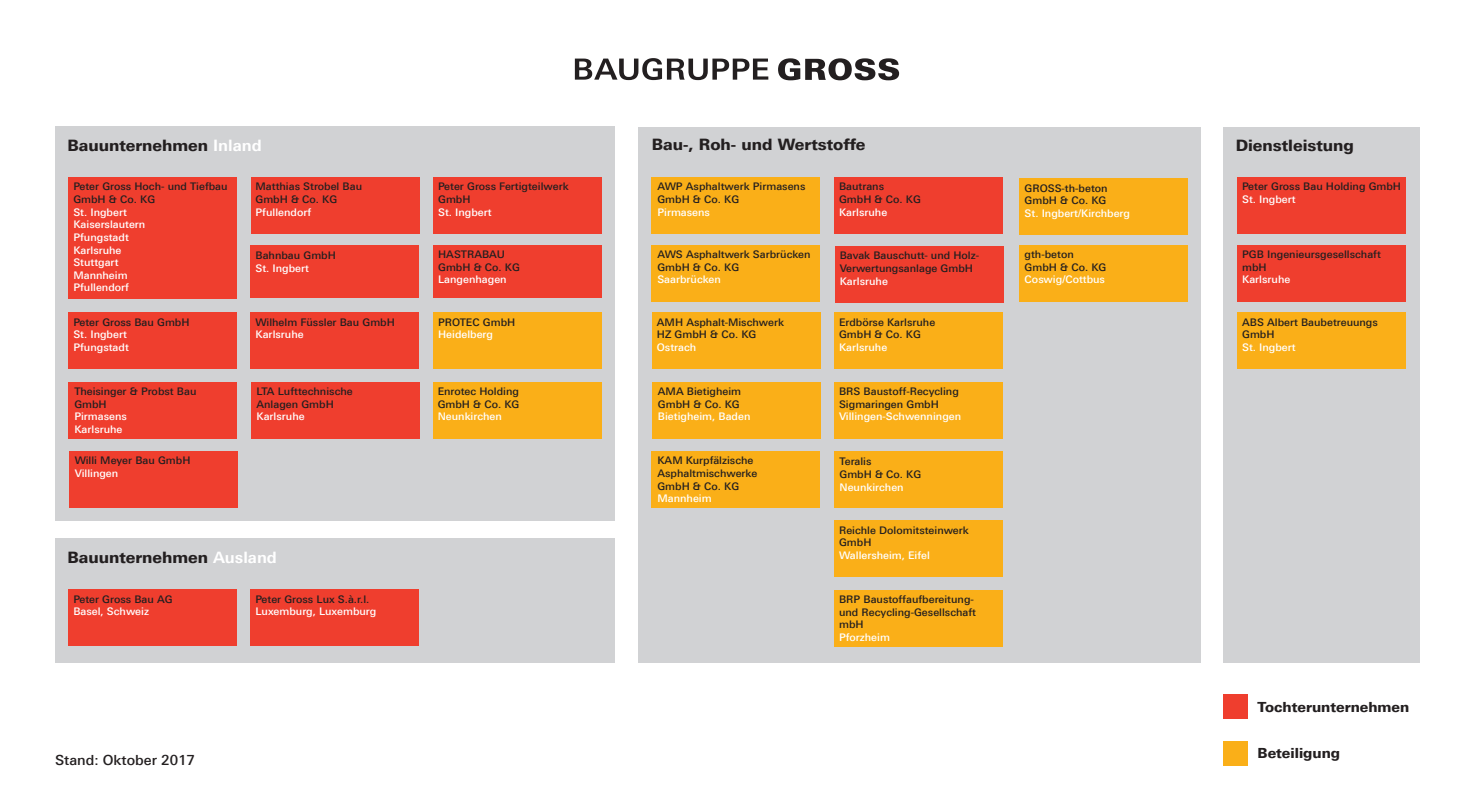
<style>
.page{position:relative;width:1474px;height:794px;background:#fff}
.page>*{position:absolute;margin:0;border:0;box-sizing:border-box;transform-origin:0 0}
.t1{font:800 15.75px "Univers Next Pro";color:#231f20}
.t2{font:800 14px "Univers Next Pro";color:#231f20}
.t3{font:500 14px "Univers Next Pro";color:#231f20}
.t4{font:500 10.5px/12.6px "Univers Next Pro";color:#231f20}
.t5{font:500 10.5px/12.6px "Univers Next Pro";color:#fff}
.s1{font-weight:700;color:#fff}
</style>
<div class="page">
<svg style="left:575px;top:58px;width:193px;height:22px"></svg>
<svg style="left:778px;top:58px;width:121px;height:22px"></svg>
<div style="left:55px;top:126px;width:560px;height:395px;background:#d1d2d4"></div>
<div style="left:68px;top:178px;width:169px;height:121px;background:#ef3e2e"></div>
<div style="left:251px;top:178px;width:169px;height:56px;background:#ef3e2e"></div>
<div style="left:433px;top:178px;width:168px;height:56px;background:#ef3e2e"></div>
<div style="left:250px;top:245px;width:169px;height:53px;background:#ef3e2e"></div>
<div style="left:250px;top:313px;width:169px;height:56px;background:#ef3e2e"></div>
<div style="left:433px;top:382px;width:168px;height:56px;background:#faaf18"></div>
<div style="left:68px;top:313px;width:169px;height:56px;background:#ef3e2e"></div>
<div style="left:68px;top:382px;width:169px;height:56px;background:#ef3e2e"></div>
<div style="left:638px;top:126px;width:562px;height:536px;background:#d1d2d4"></div>
<div style="left:834px;top:178px;width:169px;height:56px;background:#ef3e2e"></div>
<div style="left:1019px;top:179px;width:168px;height:56px;background:#faaf18"></div>
<div style="left:834px;top:451px;width:169px;height:56px;background:#faaf18"></div>
<div style="left:834px;top:313px;width:168px;height:56px;background:#faaf18"></div>
<div style="left:834px;top:382px;width:168px;height:56px;background:#faaf18"></div>
<div style="left:652px;top:313px;width:168px;height:56px;background:#faaf18"></div>
<div style="left:652px;top:382px;width:168px;height:56px;background:#faaf18"></div>
<div style="left:651px;top:178px;width:169px;height:56px;background:#faaf18"></div>
<div style="left:651px;top:245px;width:169px;height:56px;background:#faaf18"></div>
<div style="left:651px;top:451px;width:169px;height:56px;background:#faaf18"></div>
<div style="left:834px;top:247px;width:169px;height:56px;background:#ef3e2e"></div>
<div style="left:834px;top:521px;width:168px;height:56px;background:#faaf18"></div>
<div style="left:834px;top:590px;width:168px;height:56px;background:#faaf18"></div>
<div style="left:1019px;top:245px;width:168px;height:56px;background:#faaf18"></div>
<div style="left:55px;top:538px;width:560px;height:124px;background:#d1d2d4"></div>
<div style="left:68px;top:590px;width:169px;height:56px;background:#ef3e2e"></div>
<div style="left:250px;top:590px;width:169px;height:56px;background:#ef3e2e"></div>
<div style="left:1223px;top:126px;width:196px;height:536px;background:#d1d2d4"></div>
<div style="left:1236px;top:178px;width:169px;height:56px;background:#ef3e2e"></div>
<div style="left:1236px;top:313px;width:169px;height:56px;background:#faaf18"></div>
<div style="left:1222px;top:694px;width:25px;height:25px;background:#ef3e2e"></div>
<div style="left:1222px;top:740px;width:25px;height:25px;background:#faaf18"></div>
<div style="left:432px;top:245px;width:169px;height:53px;background:#ef3e2e"></div>
<div style="left:432px;top:313px;width:169px;height:56px;background:#faaf18"></div>
<div style="left:1236px;top:245px;width:169px;height:56px;background:#ef3e2e"></div>
<div style="left:251px;top:382px;width:169px;height:56px;background:#ef3e2e"></div>
<div style="left:69px;top:451px;width:168px;height:56px;background:#ef3e2e"></div>
<h1 class="t1" style="left:67px;top:135px;width:196px">Bauunternehmen <span class="s1">Inland</span></h1>
<p class="t4" style="left:73px;top:180px;width:156px">Peter Gross Hoch- und Tiefbau<br>GmbH &amp; Co. KG</p>
<p class="t5" style="left:73px;top:206px;width:73px">St. Ingbert<br>Kaiserslautern<br>Pfungstadt<br>Karlsruhe<br>Stuttgart<br>Mannheim<br>Pfullendorf</p>
<p class="t4" style="left:255px;top:180px;width:108px">Matthias Strobel Bau<br>GmbH &amp; Co. KG</p>
<p class="t5" style="left:255px;top:206px;width:57px">Pfullendorf</p>
<p class="t4" style="left:255px;top:249px;width:82px">Bahnbau GmbH</p>
<p class="t5" style="left:255px;top:262px;width:55px">St. Ingbert</p>
<p class="t4" style="left:73px;top:316px;width:118px">Peter Gross Bau GmbH</p>
<p class="t5" style="left:73px;top:328px;width:57px">St. Ingbert<br>Pfungstadt</p>
<p class="t4" style="left:74px;top:385px;width:124px">Theisinger &amp; Probst Bau<br>GmbH</p>
<p class="t5" style="left:74px;top:410px;width:54px">Pirmasens<br>Karlsruhe</p>
<p class="t4" style="left:255px;top:316px;width:141px">Wilhelm Füssler Bau GmbH</p>
<p class="t5" style="left:255px;top:328px;width:50px">Karlsruhe</p>
<p class="t4" style="left:256px;top:385px;width:98px">LTA Lufttechnische<br>Anlagen GmbH</p>
<p class="t5" style="left:256px;top:410px;width:50px">Karlsruhe</p>
<p class="t4" style="left:438px;top:180px;width:132px">Peter Gross Fertigteilwerk<br>GmbH</p>
<p class="t5" style="left:438px;top:206px;width:55px">St. Ingbert</p>
<p class="t4" style="left:438px;top:248px;width:83px">HASTRABAU<br>GmbH &amp; Co. KG</p>
<p class="t5" style="left:438px;top:273px;width:70px">Langenhagen</p>
<p class="t4" style="left:438px;top:316px;width:79px">PROTEC GmbH</p>
<p class="t5" style="left:438px;top:328px;width:56px">Heidelberg</p>
<p class="t4" style="left:437px;top:385px;width:83px">Enrotec Holding<br>GmbH &amp; Co. KG</p>
<p class="t5" style="left:437px;top:410px;width:66px">Neunkirchen</p>
<h1 class="t1" style="left:652px;top:135px;width:215px">Bau-, Roh- und Wertstoffe</h1>
<p class="t4" style="left:839px;top:180px;width:83px">Bautrans<br>GmbH &amp; Co. KG</p>
<p class="t5" style="left:839px;top:205px;width:50px">Karlsruhe</p>
<p class="t4" style="left:657px;top:180px;width:149px">AWP Asphaltwerk Pirmasens<br>GmbH &amp; Co. KG</p>
<p class="t5" style="left:657px;top:206px;width:54px">Pirmasens</p>
<p class="t4" style="left:657px;top:248px;width:155px">AWS Asphaltwerk Sarbrücken<br>GmbH &amp; Co. KG</p>
<p class="t5" style="left:657px;top:273px;width:65px">Saarbrücken</p>
<p class="t4" style="left:839px;top:249px;width:141px">Bavak Bauschutt- und Holz-<br>Verwertungsanlage GmbH</p>
<p class="t5" style="left:839px;top:274px;width:50px">Karlsruhe</p>
<p class="t4" style="left:657px;top:316px;width:129px">AMH Asphalt-Mischwerk<br>HZ GmbH &amp; Co. KG</p>
<p class="t5" style="left:657px;top:341px;width:41px">Ostrach</p>
<p class="t4" style="left:658px;top:385px;width:85px">AMA Bietigheim<br>GmbH &amp; Co. KG</p>
<p class="t5" style="left:658px;top:410px;width:94px">Bietigheim, Baden</p>
<p class="t4" style="left:839px;top:316px;width:98px">Erdbörse Karlsruhe<br>GmbH &amp; Co. KG</p>
<p class="t5" style="left:839px;top:341px;width:50px">Karlsruhe</p>
<p class="t4" style="left:839px;top:385px;width:121px">BRS Baustoff-Recycling<br>Sigmaringen GmbH</p>
<p class="t5" style="left:839px;top:410px;width:124px">Villingen-Schwenningen</p>
<p class="t4" style="left:1024px;top:181px;width:84px">GROSS-th-beton<br>GmbH &amp; Co. KG</p>
<p class="t5" style="left:1024px;top:207px;width:107px">St. Ingbert/Kirchberg</p>
<p class="t4" style="left:1024px;top:248px;width:83px">gth-beton<br>GmbH &amp; Co. KG</p>
<p class="t5" style="left:1024px;top:273px;width:82px">Coswig/Cottbus</p>
<h1 class="t1" style="left:1235px;top:136px;width:120px">Dienstleistung</h1>
<p class="t4" style="left:1242px;top:180px;width:160px">Peter Gross Bau Holding GmbH</p>
<p class="t5" style="left:1242px;top:193px;width:55px">St. Ingbert</p>
<p class="t4" style="left:1242px;top:248px;width:140px">PGB Ingenieursgesellschaft mbH</p>
<p class="t5" style="left:1242px;top:273px;width:50px">Karlsruhe</p>
<p class="t4" style="left:1242px;top:316px;width:137px">ABS Albert Baubetreuungs<br>GmbH</p>
<p class="t5" style="left:1242px;top:341px;width:55px">St. Ingbert</p>
<p class="t4" style="left:75px;top:454px;width:117px">Willi Meyer Bau GmbH</p>
<p class="t5" style="left:75px;top:467px;width:45px">Villingen</p>
<p class="t4" style="left:657px;top:454px;width:101px">KAM Kurpfälzische<br>Asphaltmischwerke<br>GmbH &amp; Co. KG</p>
<p class="t5" style="left:657px;top:492px;width:56px">Mannheim</p>
<p class="t4" style="left:839px;top:455px;width:83px">Teralis<br>GmbH &amp; Co. KG</p>
<p class="t5" style="left:839px;top:480px;width:66px">Neunkirchen</p>
<h1 class="t1" style="left:67px;top:547px;width:211px">Bauunternehmen <span class="s1">Ausland</span></h1>
<p class="t4" style="left:73px;top:592px;width:101px">Peter Gross Bau AG</p>
<p class="t5" style="left:73px;top:605px;width:77px">Basel, Schweiz</p>
<p class="t4" style="left:255px;top:592px;width:115px">Peter Gross Lux S.à.r.l.</p>
<p class="t5" style="left:255px;top:605px;width:122px">Luxemburg, Luxemburg</p>
<p class="t4" style="left:839px;top:523px;width:131px">Reichle Dolomitsteinwerk<br>GmbH</p>
<p class="t5" style="left:839px;top:549px;width:92px">Wallersheim, Eifel</p>
<p class="t4" style="left:839px;top:593px;width:138px">BRP Baustoffaufbereitung&shy;und Recycling-Gesellschaft mbH</p>
<p class="t5" style="left:839px;top:631px;width:52px">Pforzheim</p>
<h2 class="t3" style="left:55px;top:752px;width:141px">Stand: Oktober 2017</h2>
<h2 class="t2" style="left:1257px;top:698px;width:153px">Tochterunternehmen</h2>
<h2 class="t2" style="left:1257px;top:744px;width:84px">Beteiligung</h2>
</div>
